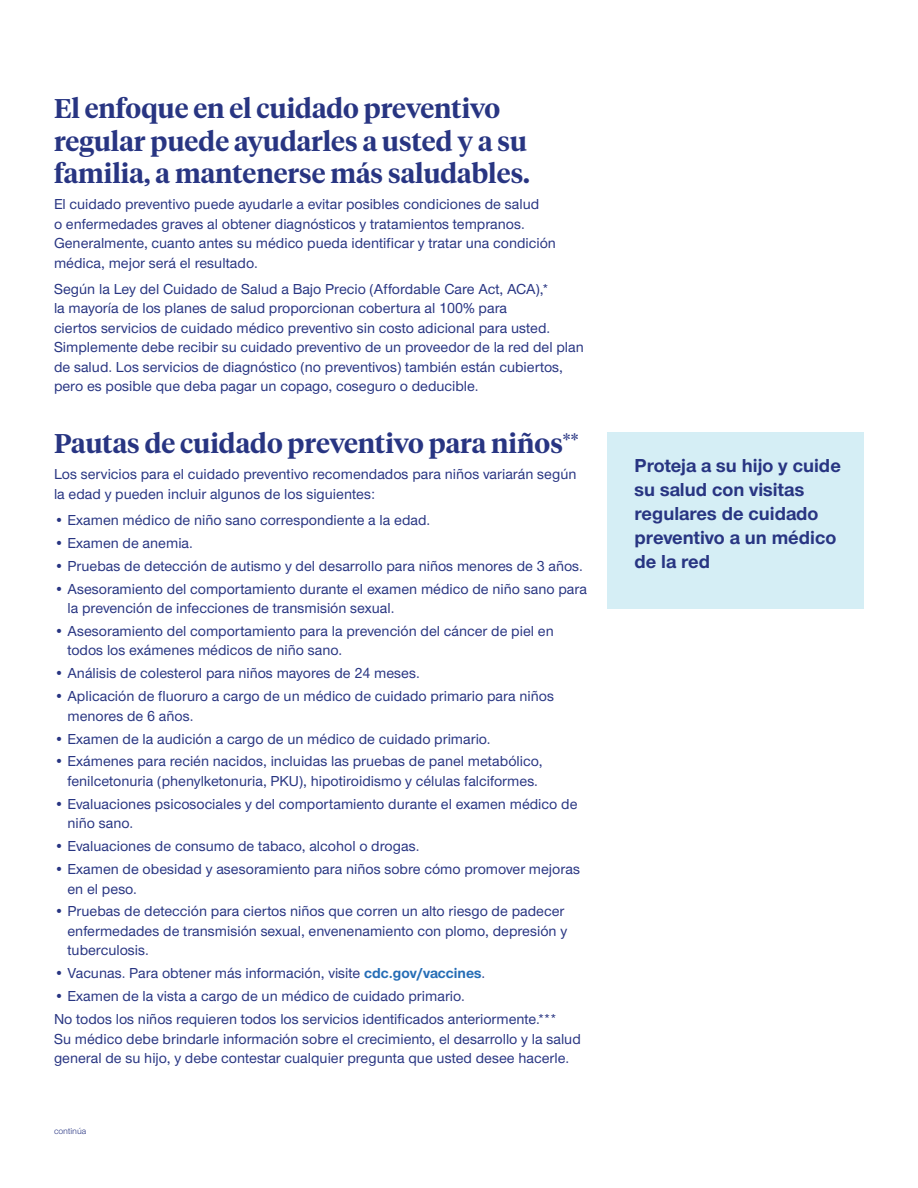
<style>
.page{position:relative;width:918px;height:1188px;background:#fff}
.page>*{position:absolute;margin:0;border:0;box-sizing:border-box;transform-origin:0 0}
.t1{font:600 27px/32.4px "UHC Serif Headline";color:#283582}
.t2{font:700 19.5px/24px "UHC Sans";color:#283582}
.t3{font:500 15px/19.5px "UHC Sans";color:#283582}
.t4{font:9px "UHC Sans";color:#283582}
.s1{font-weight:700;color:#256db6}
</style>
<div class="page">
<div style="left:608px;top:432px;width:256px;height:176px;background:#d5eef5"></div>
<h2 class="t1" style="left:54px;top:91px;width:477px">El enfoque en el cuidado preventivo regular puede ayudarles a usted y a su familia, a mantenerse más saludables.</h2>
<p class="t3" style="left:54px;top:194px;width:487px">El cuidado preventivo puede ayudarle a evitar posibles condiciones de salud</p>
<p class="t3" style="left:54px;top:213px;width:504px">o enfermedades graves al obtener diagnósticos y tratamientos tempranos.<br>Generalmente, cuanto antes su médico pueda identificar y tratar una condición médica, mejor será el resultado.</p>
<p class="t3" style="left:54px;top:279px;width:497px">Según la Ley del Cuidado de Salud a Bajo Precio (Affordable Care Act, ACA),*</p>
<p class="t3" style="left:54px;top:298px;width:531px">la mayoría de los planes de salud proporcionan cobertura al 100% para<br>ciertos servicios de cuidado médico preventivo sin costo adicional para usted.<br>Simplemente debe recibir su cuidado preventivo de un proveedor de la red del plan de salud. Los servicios de diagnóstico (no preventivos) también están cubiertos, pero es posible que deba pagar un copago, coseguro o deducible.</p>
<h2 class="t1" style="left:54px;top:426px;width:526px">Pautas de cuidado preventivo para niños<sup>**</sup></h2>
<p class="t3" style="left:54px;top:464px;width:524px">Los servicios para el cuidado preventivo recomendados para niños variarán según la edad y pueden incluir algunos de los siguientes:</p>
<p class="t3" style="left:54px;top:510px;width:378px">• Examen médico de niño sano correspondiente a la edad.</p>
<p class="t3" style="left:54px;top:532px;width:141px">• Examen de anemia.</p>
<p class="t3" style="left:54px;top:555px;width:531px">• Pruebas de detección de autismo y del desarrollo para niños menores de 3 años.</p>
<p class="t3" style="left:68px;top:578px;width:521px;text-indent:-14px">• Asesoramiento del comportamiento durante el examen médico de niño sano para la prevención de infecciones de transmisión sexual.</p>
<p class="t3" style="left:68px;top:621px;width:488px;text-indent:-14px">• Asesoramiento del comportamiento para la prevención del cáncer de piel en todos los exámenes médicos de niño sano.</p>
<p class="t3" style="left:54px;top:663px;width:367px">• Análisis de colesterol para niños mayores de 24 meses.</p>
<p class="t3" style="left:68px;top:686px;width:488px;text-indent:-14px">• Aplicación de fluoruro a cargo de un médico de cuidado primario para niños menores de 6 años.</p>
<p class="t3" style="left:54px;top:728px;width:438px">• Examen de la audición a cargo de un médico de cuidado primario.</p>
<p class="t3" style="left:54px;top:751px;width:490px;text-align:right">• Exámenes para recién nacidos, incluidas las pruebas de panel metabólico, fenilcetonuria (phenylketonuria, PKU), hipotiroidismo y células falciformes.</p>
<p class="t3" style="left:68px;top:793px;width:511px;text-indent:-14px">• Evaluaciones psicosociales y del comportamiento durante el examen médico de niño sano.</p>
<p class="t3" style="left:54px;top:836px;width:367px">• Evaluaciones de consumo de tabaco, alcohol o drogas.</p>
<p class="t3" style="left:68px;top:859px;width:514px;text-indent:-14px">• Examen de obesidad y asesoramiento para niños sobre cómo promover mejoras en el peso.</p>
<p class="t3" style="left:68px;top:901px;width:501px;text-indent:-14px">• Pruebas de detección para ciertos niños que corren un alto riesgo de padecer enfermedades de transmisión sexual, envenenamiento con plomo, depresión y tuberculosis.</p>
<p class="t3" style="left:54px;top:963px;width:433px">• Vacunas. Para obtener más información, visite <span class="s1">cdc.gov/vaccines</span>.</p>
<p class="t3" style="left:54px;top:986px;width:412px">• Examen de la vista a cargo de un médico de cuidado primario.</p>
<p class="t3" style="left:54px;top:1009px;width:528px">No todos los niños requieren todos los servicios identificados anteriormente.***<br>Su médico debe brindarle información sobre el crecimiento, el desarrollo y la salud general de su hijo, y debe contestar cualquier pregunta que usted desee hacerle.</p>
<p class="t4" style="left:54px;top:1125px;width:34px">continúa</p>
<p class="t2" style="left:634px;top:453px;width:208px">Proteja a su hijo y cuide su salud con visitas regulares de cuidado preventivo a un médico de la red</p>
</div>
